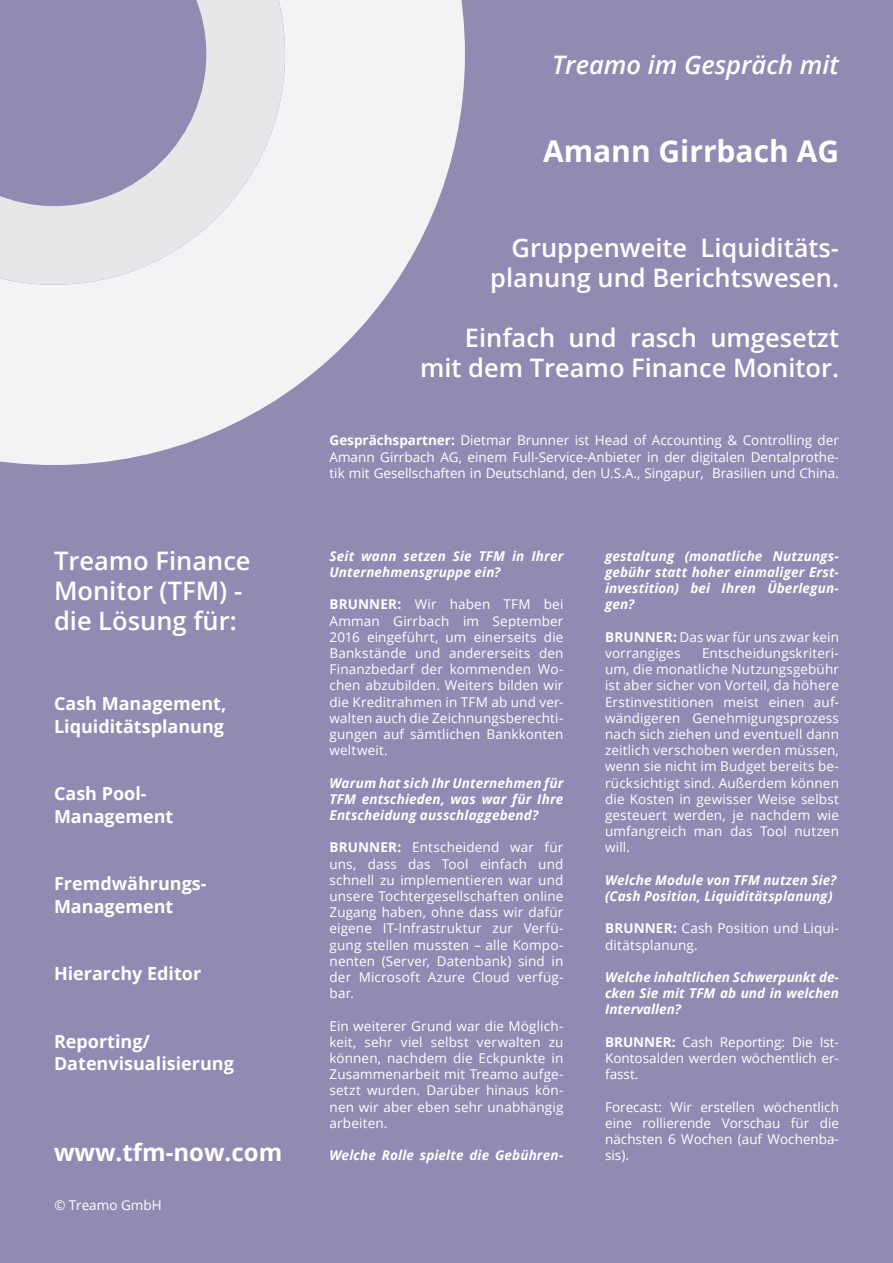
<style>
.page{position:relative;width:893px;height:1263px;background:#938ab4}
.page>*{position:absolute;margin:0;border:0;box-sizing:border-box;transform-origin:0 0}
.t1{font:700 30px "Open Sans";color:#fff}
.t2{font:600 25.5px/30px "Open Sans";color:#fff;text-align:right}
.t3{font:italic 600 25.5px "Open Sans";color:#fff}
.t4{font:700 24px "Open Sans";color:#fff}
.t5{font:700 18px/22.5px "Open Sans";color:#fff}
.t6{font:13.5px/16.2px "Open Sans";letter-spacing:.01em;color:#fff;text-align:justify}
.t7{font:italic 700 13.5px/16.2px "Open Sans";letter-spacing:.01em;color:#fff;text-align:justify}
.s1{font-style:italic}
.s2{font-weight:700}
</style>
<div class="page">
<svg style="left:0;top:0;width:465px;height:465px;fill:#f2f3f4"></svg>
<svg style="left:0;top:0;width:285px;height:285px"></svg>
<p class="t2" style="left:54px;top:545px;width:198px">Treamo Finance</p>
<p class="t2" style="left:54px;top:575px;width:190px">Monitor (TFM) -</p>
<p class="t2" style="left:54px;top:605px;width:184px">die Lösung für:</p>
<p class="t5" style="left:54px;top:692px;width:174px">Cash Management,<br>Liquiditätsplanung</p>
<p class="t5" style="left:54px;top:782px;width:94px">Cash Pool-</p>
<p class="t5" style="left:54px;top:805px;width:121px">Management</p>
<p class="t5" style="left:54px;top:872px;width:154px">Fremdwährungs-</p>
<p class="t5" style="left:54px;top:895px;width:121px">Management</p>
<p class="t5" style="left:54px;top:962px;width:149px">Hierarchy Editor</p>
<p class="t5" style="left:54px;top:1030px;width:97px">Reporting/</p>
<p class="t5" style="left:54px;top:1052px;width:181px">Datenvisualisierung</p>
<p class="t4" style="left:54px;top:1135px;width:230px">www.tfm-now.com</p>
<p class="t6" style="left:54px;top:1197px;width:109px"><span class="s1">©</span> Treamo GmbH</p>
<p class="t3" style="left:552px;top:47px;width:288px">Treamo im Gespräch mit</p>
<p class="t1" style="left:543px;top:130px;width:298px">Amann Girrbach AG</p>
<p class="t2" style="left:512px;top:232px;width:329px">Gruppenweite Liquiditäts-</p>
<p class="t2" style="left:490px;top:262px;width:350px">planung und Berichtswesen.</p>
<p class="t2" style="left:420px;top:322px;width:421px">Einfach und rasch umgesetzt mit dem Treamo Finance Monitor.</p>
<p class="t6" style="left:330px;top:432px;width:511px"><span class="s2">Gesprächspartner:</span> Dietmar Brunner ist Head of Accounting &amp; Controlling der Amann Girrbach AG, einem Full-Service-Anbieter in der digitalen Dentalprothe&shy;tik mit Gesellschaften in Deutschland, den U.S.A., Singapur, Brasilien und China.</p>
<p class="t7" style="left:330px;top:547px;width:235px">Seit wann setzen Sie TFM in Ihrer<br>Unternehmensgruppe ein?</p>
<p class="t6" style="left:330px;top:596px;width:235px"><span class="s2">BRUNNER:</span> Wir haben TFM bei Amman Girrbach im September 2016 eingeführt, um einerseits die Bankstände und andererseits den Finanzbedarf der kommenden Wo&shy;chen abzubilden. Weiters bilden wir die Kreditrahmen in TFM ab und ver&shy;walten auch die Zeichnungsberechti&shy;gungen auf sämtlichen Bankkonten weltweit.</p>
<p class="t7" style="left:330px;top:774px;width:235px">Warum hat sich Ihr Unternehmen für TFM entschieden, was war für Ihre Entscheidung ausschlaggebend?</p>
<p class="t6" style="left:330px;top:839px;width:235px"><span class="s2">BRUNNER:</span> Entscheidend war für uns, dass das Tool einfach und schnell zu implementieren war und unsere Tochtergesellschaften online Zugang haben, ohne dass wir dafür eigene IT-Infrastruktur zur Verfü&shy;gung stellen mussten – alle Kompo&shy;nenten (Server, Datenbank) sind in der Microsoft Azure Cloud verfüg&shy;bar.</p>
<p class="t6" style="left:330px;top:1017px;width:235px">Ein weiterer Grund war die Möglich&shy;keit, sehr viel selbst verwalten zu können, nachdem die Eckpunkte in Zusammenarbeit mit Treamo aufge&shy;setzt wurden. Darüber hinaus kön&shy;nen wir aber eben sehr unabhängig arbeiten.</p>
<p class="t7" style="left:330px;top:1147px;width:235px">Welche Rolle spielte die Gebühren-</p>
<p class="t7" style="left:605px;top:547px;width:235px">gestaltung (monatliche Nutzungs&shy;gebühr statt hoher einmaliger Erst&shy;investition) bei Ihren Überlegun&shy;gen?</p>
<p class="t6" style="left:605px;top:628px;width:235px"><span class="s2">BRUNNER:</span> Das war für uns zwar kein vorrangiges</p>
<p class="t6" style="left:605px;top:645px;width:235px;text-indent:97px">Entscheidungskriteri&shy;um, die monatliche Nutzungsgebühr ist aber sicher von Vorteil, da höhere Erstinvestitionen meist einen auf&shy;wändigeren Genehmigungsprozess nach sich ziehen und eventuell dann zeitlich verschoben werden müssen, wenn sie nicht im Budget bereits be&shy;rücksichtigt sind. Außerdem können die Kosten in gewisser Weise selbst gesteuert werden, je nachdem wie umfangreich man das Tool nutzen will.</p>
<p class="t7" style="left:605px;top:871px;width:233px">Welche Module von TFM nutzen Sie?</p>
<p class="t7" style="left:605px;top:888px;width:229px">(Cash Position, Liquiditätsplanung)</p>
<p class="t6" style="left:605px;top:920px;width:235px"><span class="s2">BRUNNER:</span> Cash Position und Liqui&shy;ditätsplanung.</p>
<p class="t7" style="left:605px;top:969px;width:235px">Welche inhaltlichen Schwerpunkt de&shy;cken Sie mit TFM ab und in welchen Intervallen?</p>
<p class="t6" style="left:605px;top:1033px;width:235px"><span class="s2">BRUNNER:</span> Cash Reporting: Die Ist-Kontosalden werden wöchentlich er&shy;fasst.</p>
<p class="t6" style="left:605px;top:1098px;width:235px">Forecast: Wir erstellen wöchentlich eine rollierende Vorschau für die nächsten 6 Wochen (auf Wochenba&shy;sis).</p>
</div>
